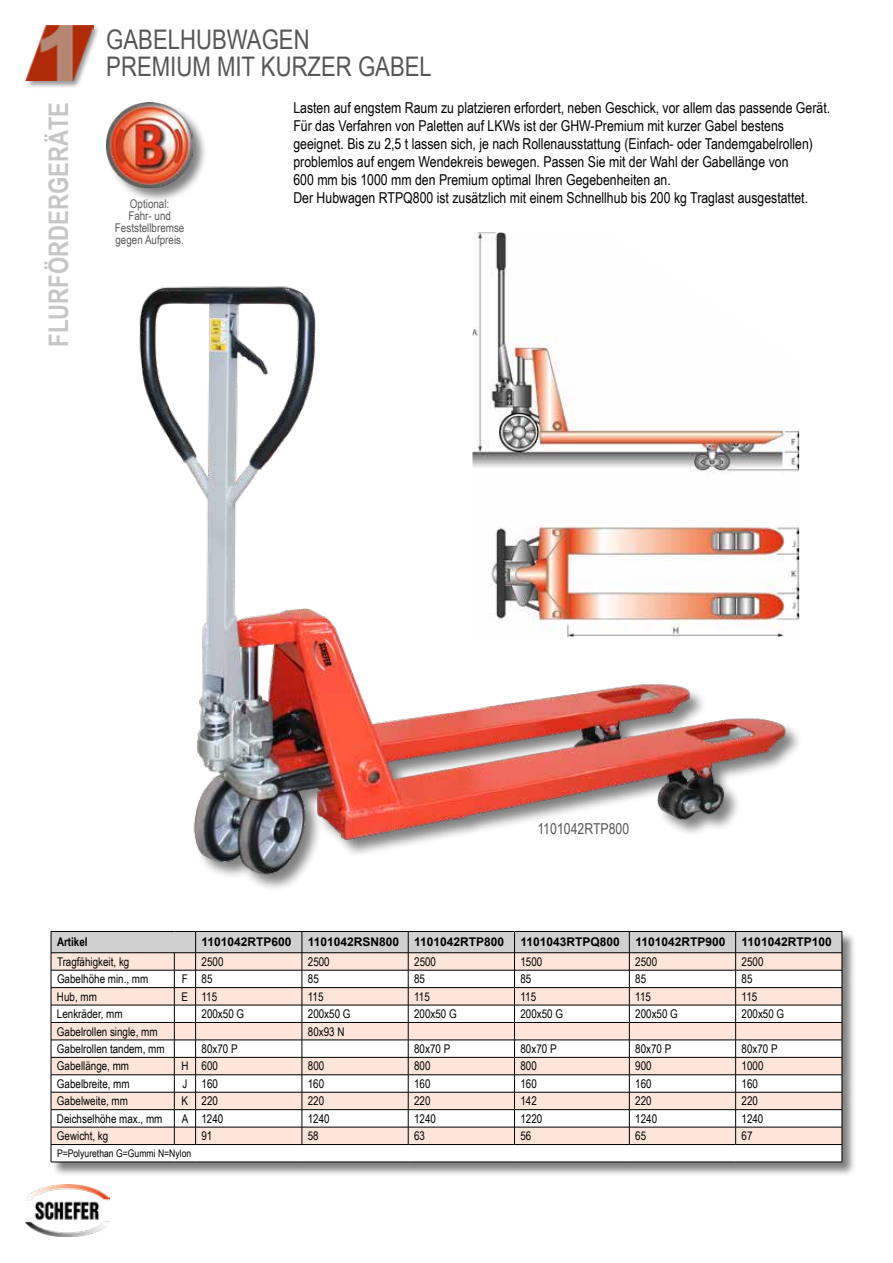
<style>
.page{position:relative;width:893px;height:1263px;background:#fff}
.page>*{position:absolute;margin:0;border:0;box-sizing:border-box;transform-origin:0 0}
.t1{font:27px/27px "Arial Narrow";color:#575756}
.t2{font:700 27px "Arial Narrow";color:#c6c6c6}
.t3{font:15px/18px "Arial Narrow";color:#000}
.t4{font:15px "Arial Narrow";color:#575756}
.t5{font:12px "Arial Narrow";color:#000}
.t6{font:700 12px "Arial";color:#000}
.t7{font:12px/12px "Arial Narrow";color:#575756;text-align:center}
.t8{font:700 12px "Arial Narrow";color:#000}
.t9{font:10.5px "Arial Narrow";color:#000}
</style>
<div class="page">
<div style="left:25px;top:24px;width:76px;height:64px;background:#000;opacity:.4"></div>
<img style="left:26px;top:26px;width:68px;height:55px">
<img style="left:26px;top:1184px;width:83px;height:53px">
<img style="left:474px;top:233px;width:325px;height:387px">
<img style="left:139px;top:279px;width:651px;height:605px">
<div style="left:106px;top:101px;width:102px;height:102px;background:#000;opacity:.5"></div>
<img style="left:107px;top:102px;width:85px;height:86px">
<div style="left:51px;top:931px;width:806px;height:245px;background:#000;opacity:.5"></div>
<svg style="left:51px;top:931px;width:792px;height:232px"></svg>
<hr style="left:196px;top:1162px;width:106px;height:1px;background:#000">
<hr style="left:302px;top:1162px;width:106px;height:1px;background:#000">
<hr style="left:408px;top:1162px;width:106px;height:1px;background:#000">
<hr style="left:514px;top:1162px;width:115px;height:1px;background:#000">
<hr style="left:629px;top:1162px;width:107px;height:1px;background:#000">
<hr style="left:736px;top:1162px;width:106px;height:1px;background:#000">
<h1 class="t2" style="left:38px;top:347px;width:246px;rotate:-90deg">FLURFÖRDERGERÄTE</h1>
<h1 class="t1" style="left:106px;top:25px;width:327px">GABELHUBWAGEN<br>PREMIUM MIT KURZER GABEL</h1>
<p class="t3" style="left:293px;top:98px;width:538px">Lasten auf engstem Raum zu platzieren erfordert, neben Geschick, vor allem das passende Gerät.<br>Für das Verfahren von Paletten auf LKWs ist der GHW-Premium mit kurzer Gabel bestens geeignet. Bis zu 2,5 t lassen sich, je nach Rollenausstattung (Einfach- oder Tandemgabelrollen) problemlos auf engem Wendekreis bewegen. Passen Sie mit der Wahl der Gabellänge von<br>600 mm bis 1000 mm den Premium optimal Ihren Gegebenheiten an.<br>Der Hubwagen RTPQ800 ist zusätzlich mit einem Schnellhub bis 200 kg Traglast ausgestattet.</p>
<p class="t7" style="left:115px;top:197px;width:71px">Optional:<br>Fahr- und<br>Feststellbremse gegen Aufpreis.</p>
<p class="t4" style="left:537px;top:817px;width:93px">1101042RTP800</p>
<p class="t8" style="left:57px;top:933px;width:32px">Artikel</p>
<p class="t6" style="left:202px;top:934px;width:92px">1101042RTP600</p>
<p class="t6" style="left:308px;top:934px;width:198px">1101042RSN800 1101042RTP800</p>
<p class="t6" style="left:520px;top:934px;width:101px">1101043RTPQ800</p>
<p class="t6" style="left:635px;top:934px;width:92px">1101042RTP900</p>
<p class="t6" style="left:742px;top:934px;width:92px">1101042RTP100</p>
<p class="t5" style="left:57px;top:953px;width:74px">Tragfähigkeit, kg</p>
<p class="t5" style="left:202px;top:953px;width:23px">2500</p>
<p class="t5" style="left:308px;top:953px;width:23px">2500</p>
<p class="t5" style="left:414px;top:953px;width:23px">2500</p>
<p class="t5" style="left:520px;top:953px;width:23px">1500</p>
<p class="t5" style="left:635px;top:953px;width:23px">2500</p>
<p class="t5" style="left:742px;top:953px;width:23px">2500</p>
<p class="t5" style="left:57px;top:970px;width:93px">Gabelhöhe min., mm</p>
<p class="t5" style="left:182px;top:970px;width:32px">F 85</p>
<p class="t5" style="left:308px;top:970px;width:12px">85</p>
<p class="t5" style="left:414px;top:970px;width:12px">85</p>
<p class="t5" style="left:520px;top:970px;width:12px">85</p>
<p class="t5" style="left:635px;top:970px;width:12px">85</p>
<p class="t5" style="left:742px;top:970px;width:12px">85</p>
<p class="t5" style="left:57px;top:988px;width:41px">Hub, mm</p>
<p class="t5" style="left:182px;top:988px;width:37px">E 115</p>
<p class="t5" style="left:308px;top:988px;width:17px">115</p>
<p class="t5" style="left:414px;top:988px;width:17px">115</p>
<p class="t5" style="left:520px;top:988px;width:17px">115</p>
<p class="t5" style="left:635px;top:988px;width:17px">115</p>
<p class="t5" style="left:742px;top:988px;width:17px">115</p>
<p class="t5" style="left:57px;top:1005px;width:67px">Lenkräder, mm</p>
<p class="t5" style="left:202px;top:1005px;width:44px">200x50 G</p>
<p class="t5" style="left:308px;top:1005px;width:44px">200x50 G</p>
<p class="t5" style="left:414px;top:1005px;width:44px">200x50 G</p>
<p class="t5" style="left:520px;top:1005px;width:44px">200x50 G</p>
<p class="t5" style="left:635px;top:1005px;width:44px">200x50 G</p>
<p class="t5" style="left:742px;top:1005px;width:44px">200x50 G</p>
<p class="t5" style="left:57px;top:1022px;width:102px">Gabelrollen single, mm</p>
<p class="t5" style="left:308px;top:1022px;width:38px">80x93 N</p>
<p class="t5" style="left:57px;top:1040px;width:109px">Gabelrollen tandem, mm</p>
<p class="t5" style="left:202px;top:1040px;width:38px">80x70 P</p>
<p class="t5" style="left:414px;top:1040px;width:38px">80x70 P</p>
<p class="t5" style="left:520px;top:1040px;width:38px">80x70 P</p>
<p class="t5" style="left:635px;top:1040px;width:38px">80x70 P</p>
<p class="t5" style="left:742px;top:1040px;width:38px">80x70 P</p>
<p class="t5" style="left:57px;top:1057px;width:74px">Gabellänge, mm</p>
<p class="t5" style="left:181px;top:1057px;width:38px">H 600</p>
<p class="t5" style="left:308px;top:1057px;width:18px">800</p>
<p class="t5" style="left:414px;top:1057px;width:18px">800</p>
<p class="t5" style="left:520px;top:1057px;width:18px">800</p>
<p class="t5" style="left:635px;top:1057px;width:18px">900</p>
<p class="t5" style="left:742px;top:1057px;width:23px">1000</p>
<p class="t5" style="left:57px;top:1075px;width:74px">Gabelbreite, mm</p>
<p class="t5" style="left:182px;top:1075px;width:37px">J 160</p>
<p class="t5" style="left:308px;top:1075px;width:18px">160</p>
<p class="t5" style="left:414px;top:1075px;width:18px">160</p>
<p class="t5" style="left:520px;top:1075px;width:18px">160</p>
<p class="t5" style="left:635px;top:1075px;width:18px">160</p>
<p class="t5" style="left:742px;top:1075px;width:18px">160</p>
<p class="t5" style="left:57px;top:1092px;width:73px">Gabelweite, mm</p>
<p class="t5" style="left:182px;top:1092px;width:38px">K 220</p>
<p class="t5" style="left:308px;top:1092px;width:18px">220</p>
<p class="t5" style="left:414px;top:1092px;width:18px">220</p>
<p class="t5" style="left:520px;top:1092px;width:18px">142</p>
<p class="t5" style="left:635px;top:1092px;width:18px">220</p>
<p class="t5" style="left:741px;top:1092px;width:18px">220</p>
<p class="t5" style="left:57px;top:1110px;width:107px">Deichselhöhe max., mm</p>
<p class="t5" style="left:182px;top:1110px;width:43px">A 1240</p>
<p class="t5" style="left:308px;top:1110px;width:23px">1240</p>
<p class="t5" style="left:414px;top:1110px;width:23px">1240</p>
<p class="t5" style="left:520px;top:1110px;width:23px">1220</p>
<p class="t5" style="left:635px;top:1110px;width:23px">1240</p>
<p class="t5" style="left:741px;top:1110px;width:23px">1240</p>
<p class="t5" style="left:57px;top:1127px;width:53px">Gewicht, kg</p>
<p class="t5" style="left:201px;top:1127px;width:12px">91</p>
<p class="t5" style="left:308px;top:1127px;width:12px">58</p>
<p class="t5" style="left:414px;top:1127px;width:12px">63</p>
<p class="t5" style="left:520px;top:1127px;width:12px">56</p>
<p class="t5" style="left:635px;top:1127px;width:12px">65</p>
<p class="t5" style="left:741px;top:1127px;width:12px">67</p>
<p class="t9" style="left:57px;top:1146px;width:136px">P=Polyurethan G=Gummi N=Nylon</p>
</div>
